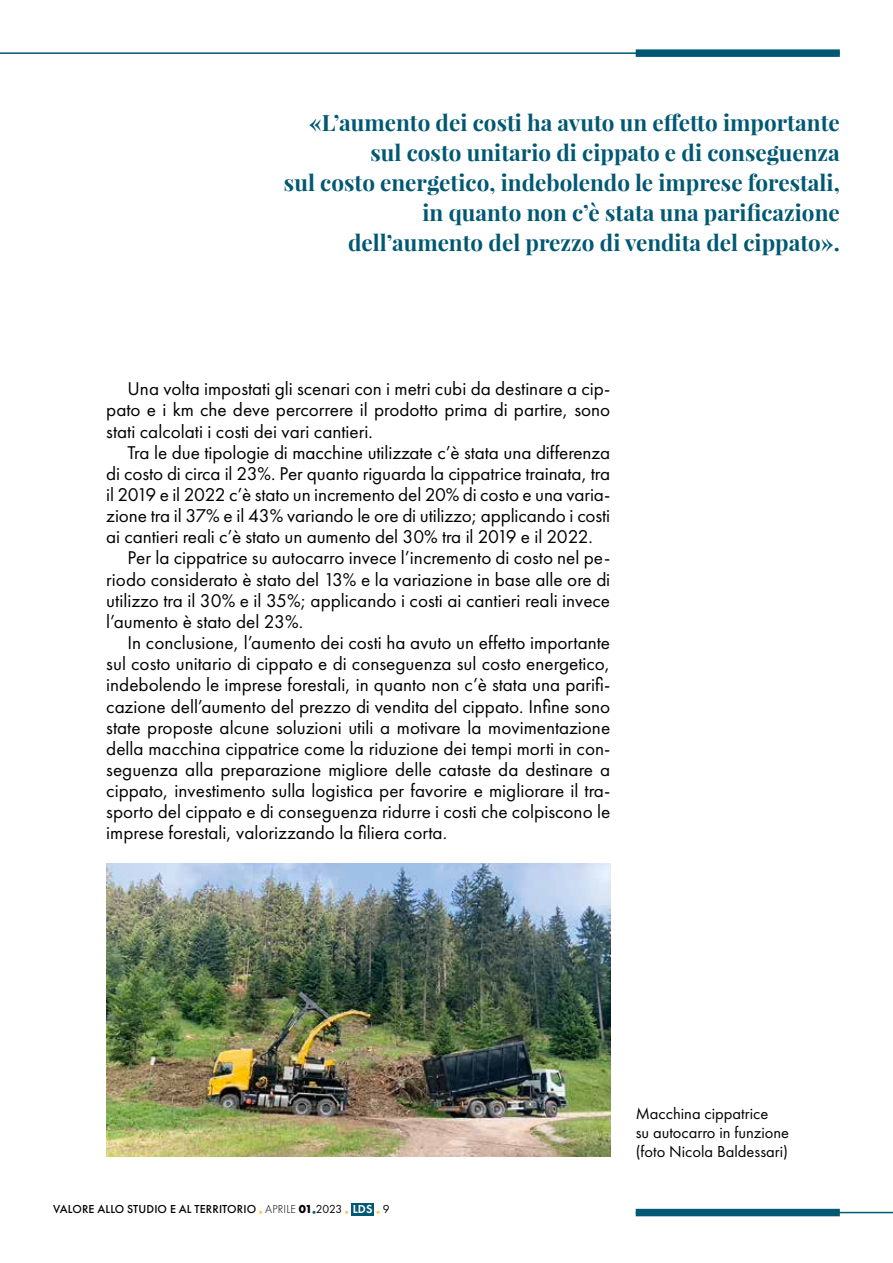
<style>
.page{position:relative;width:893px;height:1263px;background:#fff}
.page>*{position:absolute;margin:0;border:0;box-sizing:border-box;transform-origin:0 0}
.t1{font:700 22.5px/30px "Playfair Display";color:#005872;text-align:right}
.t2{font:19.2px/21.1px "Futura PT";color:#000;text-align:justify}
.t3{font:16.5px/18.8px "Futura PT";color:#000}
.t4{font:500 12px "Futura PT";letter-spacing:.01em;color:#000}
.s1{color:#fdc643}
.s2{font-weight:300}
.s3{font-weight:700}
.s4{color:#005872}
.s5{font-weight:400}
.s6{font-weight:600;color:#fff}
</style>
<div class="page">
<div style="left:351px;top:1203px;width:23px;height:13px;background:#005872"></div>
<hr style="left:0;top:52px;width:840px;height:2px;background:#005872">
<hr style="left:636px;top:1212px;width:257px;height:1px;background:#005872">
<div style="left:636px;top:49px;width:204px;height:8px;background:#005872"></div>
<div style="left:636px;top:1209px;width:204px;height:7px;background:#005872"></div>
<img style="left:106px;top:864px;width:504px;height:293px">
<p class="t1" style="left:284px;top:107px;width:557px">«L’aumento dei costi ha avuto un effetto importante sul costo unitario di cippato e di conseguenza<br>sul costo energetico, indebolendo le imprese forestali, in quanto non c’è stata una parificazione dell’aumento del prezzo di vendita del cippato».</p>
<p class="t2" style="left:106px;top:378px;width:505px;text-indent:21px">Una volta impostati gli scenari con i metri cubi da destinare a cip&shy;pato e i km che deve percorrere il prodotto prima di partire, sono stati calcolati i costi dei vari cantieri.</p>
<p class="t2" style="left:128px;top:442px;width:484px">Tra le due tipologie di macchine utilizzate c’è stata una differenza</p>
<p class="t2" style="left:106px;top:463px;width:505px">di costo di circa il 23%. Per quanto riguarda la cippatrice trainata, tra</p>
<p class="t2" style="left:106px;top:484px;width:505px">il 2019 e il 2022 c’è stato un incremento del 20% di costo e una varia-</p>
<p class="t2" style="left:106px;top:505px;width:505px">zione tra il 37% e il 43% variando le ore di utilizzo; applicando i costi</p>
<p class="t2" style="left:106px;top:526px;width:488px">ai cantieri reali c’è stato un aumento del 30% tra il 2019 e il 2022.</p>
<p class="t2" style="left:128px;top:547px;width:484px">Per la cippatrice su autocarro invece l’incremento di costo nel pe-</p>
<p class="t2" style="left:106px;top:568px;width:505px">riodo considerato è stato del 13% e la variazione in base alle ore di</p>
<p class="t2" style="left:106px;top:590px;width:505px">utilizzo tra il 30% e il 35%; applicando i costi ai cantieri reali invece</p>
<p class="t2" style="left:106px;top:611px;width:198px">l’aumento è stato del 23%.</p>
<p class="t2" style="left:128px;top:632px;width:484px">In conclusione, l’aumento dei costi ha avuto un effetto importante</p>
<p class="t2" style="left:106px;top:653px;width:505px">sul costo unitario di cippato e di conseguenza sul costo energetico,</p>
<p class="t2" style="left:106px;top:674px;width:505px">indebolendo le imprese forestali, in quanto non c’è stata una parifi-</p>
<p class="t2" style="left:106px;top:695px;width:505px">cazione dell’aumento del prezzo di vendita del cippato. Infine sono</p>
<p class="t2" style="left:106px;top:717px;width:505px">state proposte alcune soluzioni utili a motivare la movimentazione</p>
<p class="t2" style="left:106px;top:738px;width:505px">della macchina cippatrice come la riduzione dei tempi morti in con-</p>
<p class="t2" style="left:106px;top:759px;width:505px">seguenza alla preparazione migliore delle cataste da destinare a</p>
<p class="t2" style="left:106px;top:780px;width:505px">cippato, investimento sulla logistica per favorire e migliorare il tra-</p>
<p class="t2" style="left:106px;top:801px;width:505px">sporto del cippato e di conseguenza ridurre i costi che colpiscono le</p>
<p class="t2" style="left:106px;top:822px;width:342px">imprese forestali, valorizzando la filiera corta.</p>
<p class="t4" style="left:53px;top:1202px;width:338px">VALORE ALLO STUDIO E AL TERRITORIO <span class="s1">■</span> <span class="s2">APRILE</span> <span class="s3">01</span><span class="s4">■</span><span class="s5">2023</span> <span class="s1">■</span> <span class="s6">LDS</span> <span class="s1">■</span> <span class="s5">9</span></p>
<p class="t3" style="left:636px;top:1104px;width:155px">Macchina cippatrice<br>su autocarro in funzione (foto Nicola Baldessari)</p>
</div>
